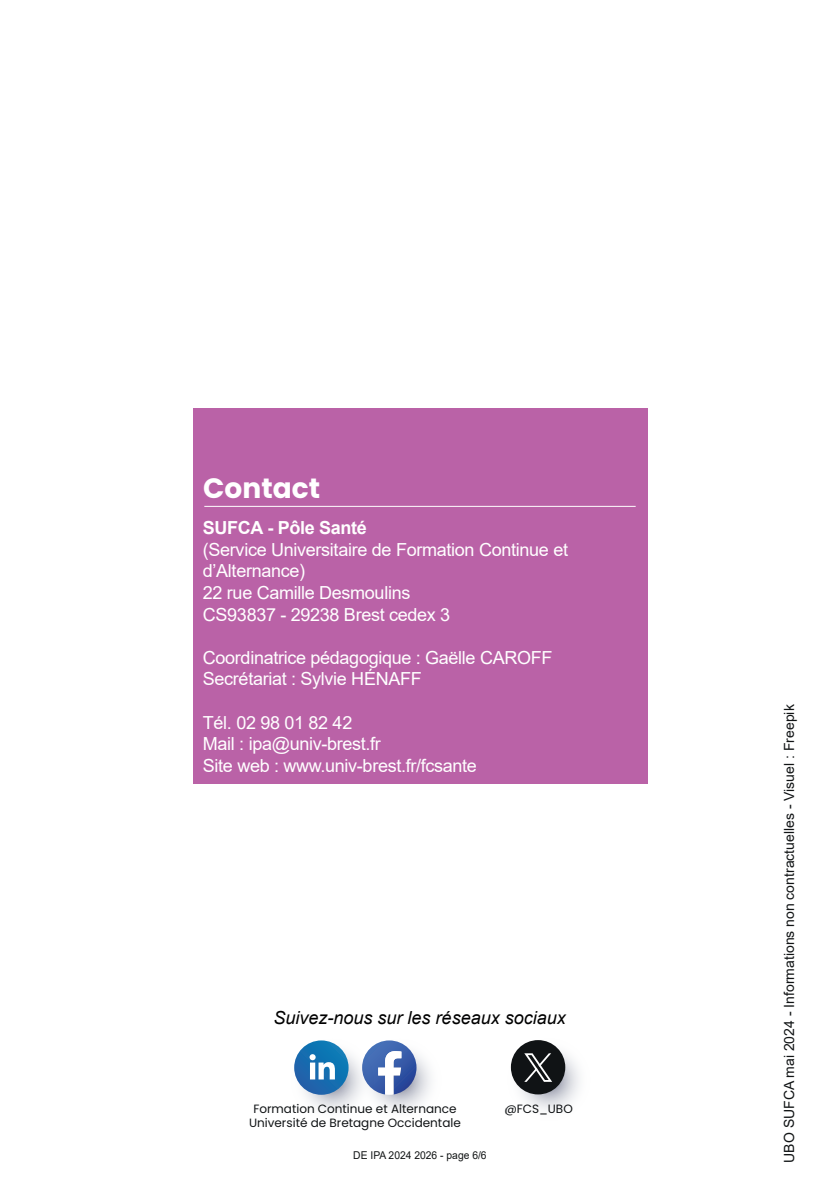
<style>
.page{position:relative;width:840px;height:1191px;background:#fff}
.page>*{position:absolute;margin:0;border:0;box-sizing:border-box;transform-origin:0 0}
.t1{font:700 28px "Poppins";color:#fff}
.t2{font:18px/21.6px "Arial";letter-spacing:-.02em;color:#fff}
.t3{font:italic 18px "Arial";color:#000001}
.t4{font:700 18px "Arial";letter-spacing:-.02em;color:#fff}
.t5{font:14px "Arial";color:#111415}
.t6{font:12px/14.4px "Poppins";color:#101315;text-align:center}
.t7{font:10.8px "Arial";color:#111415;scale:.96 1}
</style>
<div class="page">
<div style="left:193px;top:407px;width:453px;height:376px;background:#ba62a7"></div>
<hr style="left:204px;top:506px;width:431px;height:1px;background:#fff">
<svg style="left:357px;top:1037px;width:85px;height:85px"></svg>
<svg style="left:366px;top:1040px;width:50px;height:54px"></svg>
<svg style="left:289px;top:1037px;width:85px;height:85px"></svg>
<svg style="left:294px;top:1040px;width:54px;height:54px;background:#1a71b1"></svg>
<svg style="left:309px;top:1054px;width:26px;height:25px"></svg>
<svg style="left:506px;top:1037px;width:84px;height:84px"></svg>
<div style="left:510px;top:1040px;width:55px;height:54px;background:#101315;border-radius:50%"></div>
<svg style="left:524px;top:1053px;width:28px;height:28px"></svg>
<h1 class="t1" style="left:203px;top:472px;width:118px">Contact</h1>
<p class="t4" style="left:203px;top:515px;width:165px">SUFCA - Pôle Santé</p>
<p class="t2" style="left:203px;top:538px;width:366px">(Service Universitaire de Formation Continue et d’Alternance)<br>22 rue Camille Desmoulins<br>CS93837 - 29238 Brest cedex 3</p>
<p class="t2" style="left:203px;top:646px;width:351px">Coordinatrice pédagogique : Gaëlle CAROFF<br>Secrétariat : Sylvie HÉNAFF</p>
<p class="t2" style="left:203px;top:711px;width:275px">Tél. 02 98 01 82 42<br>Mail : ipa@univ-brest.fr<br>Site web : www.univ-brest.fr/fcsante</p>
<p class="t5" style="left:779px;top:1162px;width:460px;rotate:-90deg">UBO SUFCA mai 2024 - Informations non contractuelles - Visuel : Freepik</p>
<p class="t3" style="left:273px;top:1006px;width:294px">Suivez-nous sur les réseaux sociaux</p>
<p class="t6" style="left:249px;top:1101px;width:213px">Formation Continue et Alternance<br>Université de Bretagne Occidentale</p>
<p class="t6" style="left:504px;top:1101px;width:70px">@FCS_UBO</p>
<p class="t7" style="left:353px;top:1147px;width:140px">DE IPA 2024 2026 - page 6/6</p>
</div>
